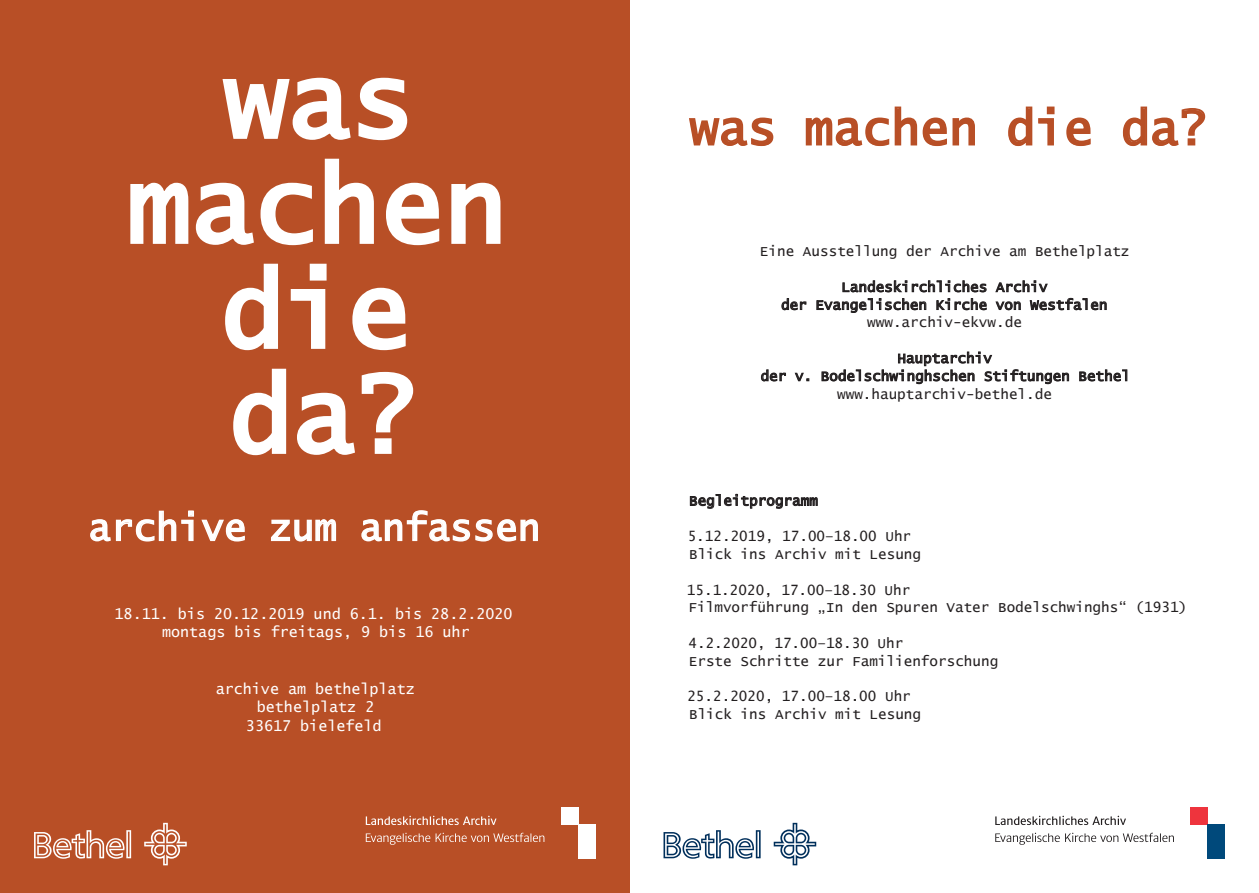
<style>
.page{position:relative;width:1259px;height:893px;background:#fff}
.page>*{position:absolute;margin:0;border:0;box-sizing:border-box;transform-origin:0 0}
.t1{font:105px "Lucida Console";color:#fff}
.t2{font:48px "Lucida Console";color:#b84f26}
.t3{font:37.5px "Lucida Console";color:#fff}
.t4{font:15px/18.8px "Lucida Console";color:#fff;text-align:center}
.t5{font:14.25px/17.9px "Lucida Console";color:#231f20}
</style>
<div class="page">
<div style="left:0;top:0;width:629px;height:893px;background:#b84f26"></div>
<svg style="left:222px;top:77px;width:186px;height:64px"></svg>
<svg style="left:130px;top:182px;width:183px;height:64px"></svg>
<svg style="left:324px;top:158px;width:50px;height:86px"></svg>
<svg style="left:386px;top:182px;width:54px;height:64px"></svg>
<svg style="left:451px;top:182px;width:50px;height:62px"></svg>
<svg style="left:225px;top:263px;width:53px;height:88px"></svg>
<svg style="left:290px;top:263px;width:37px;height:86px"></svg>
<svg style="left:352px;top:287px;width:54px;height:64px"></svg>
<svg style="left:233px;top:368px;width:54px;height:88px"></svg>
<svg style="left:297px;top:371px;width:117px;height:84px"></svg>
<svg style="left:90px;top:510px;width:155px;height:32px"></svg>
<svg style="left:271px;top:519px;width:66px;height:23px"></svg>
<svg style="left:361px;top:510px;width:177px;height:32px"></svg>
<svg style="left:366px;top:833px;width:178px;height:12px"></svg>
<div style="left:561px;top:808px;width:17px;height:17px;background:#fff"></div>
<div style="left:578px;top:825px;width:17px;height:34px;background:#fff"></div>
<svg style="left:366px;top:816px;width:130px;height:9px"></svg>
<svg style="left:34px;top:823px;width:153px;height:42px"></svg>
<svg style="left:689px;top:117px;width:85px;height:30px"></svg>
<svg style="left:805px;top:106px;width:170px;height:41px"></svg>
<svg style="left:1008px;top:106px;width:47px;height:41px"></svg>
<svg style="left:1066px;top:117px;width:25px;height:30px"></svg>
<svg style="left:1122px;top:106px;width:84px;height:41px"></svg>
<svg style="left:842px;top:280px;width:144px;height:12px"></svg>
<svg style="left:995px;top:280px;width:53px;height:12px"></svg>
<svg style="left:781px;top:298px;width:25px;height:12px"></svg>
<svg style="left:816px;top:298px;width:110px;height:15px"></svg>
<svg style="left:936px;top:298px;width:51px;height:12px"></svg>
<svg style="left:995px;top:301px;width:26px;height:9px"></svg>
<svg style="left:1029px;top:298px;width:77px;height:13px"></svg>
<svg style="left:761px;top:369px;width:25px;height:12px"></svg>
<svg style="left:794px;top:373px;width:15px;height:8px"></svg>
<svg style="left:821px;top:351px;width:248px;height:34px"></svg>
<svg style="left:1079px;top:369px;width:48px;height:12px"></svg>
<svg style="left:690px;top:494px;width:128px;height:15px"></svg>
<svg style="left:995px;top:833px;width:179px;height:12px"></svg>
<div style="left:1191px;top:808px;width:17px;height:17px;background:#ee343d"></div>
<div style="left:1208px;top:825px;width:17px;height:34px;background:#00497b"></div>
<svg style="left:995px;top:816px;width:131px;height:9px"></svg>
<svg style="left:663px;top:823px;width:153px;height:42px"></svg>
<p class="t1" style="left:224px;top:54px;width:191px">was</p>
<p class="t1" style="left:128px;top:159px;width:381px">machen</p>
<p class="t1" style="left:221px;top:264px;width:191px">die</p>
<p class="t1" style="left:229px;top:369px;width:191px">da?</p>
<p class="t3" style="left:88px;top:511px;width:454px">archive zum anfassen</p>
<p class="t4" style="left:115px;top:605px;width:399px">18.11. bis 20.12.2019 und 6.1. bis 28.2.2020</p>
<p class="t4" style="left:162px;top:624px;width:309px">montags bis freitags, 9 bis 16 uhr</p>
<p class="t4" style="left:216px;top:680px;width:200px">archive am bethelplatz bethelplatz 2<br>33617 bielefeld</p>
<p class="t2" style="left:690px;top:107px;width:519px">was machen die da?</p>
<p class="t5" style="left:760px;top:243px;width:371px">Eine Ausstellung der Archive am Bethelplatz</p>
<p class="t5" style="left:781px;top:279px;width:328px;text-align:center">Landeskirchliches Archiv<br>der Evangelischen Kirche von Westfalen www.archiv-ekvw.de</p>
<p class="t5" style="left:760px;top:350px;width:371px;text-align:center">Hauptarchiv<br>der v. Bodelschwinghschen Stiftungen Bethel</p>
<p class="t5" style="left:837px;top:386px;width:216px">www.hauptarchiv-bethel.de</p>
<p class="t5" style="left:689px;top:492px;width:130px">Begleitprogramm</p>
<p class="t5" style="left:688px;top:528px;width:235px">5.12.2019, 17.00–18.00 Uhr<br>Blick ins Archiv mit Lesung</p>
<p class="t5" style="left:687px;top:581px;width:502px">15.1.2020, 17.00–18.30 Uhr<br>Filmvorführung „In den Spuren Vater Bodelschwinghs“ (1931)</p>
<p class="t5" style="left:688px;top:635px;width:311px">4.2.2020, 17.00–18.30 Uhr<br>Erste Schritte zur Familienforschung</p>
<p class="t5" style="left:687px;top:688px;width:235px">25.2.2020, 17.00–18.00 Uhr<br>Blick ins Archiv mit Lesung</p>
</div>
